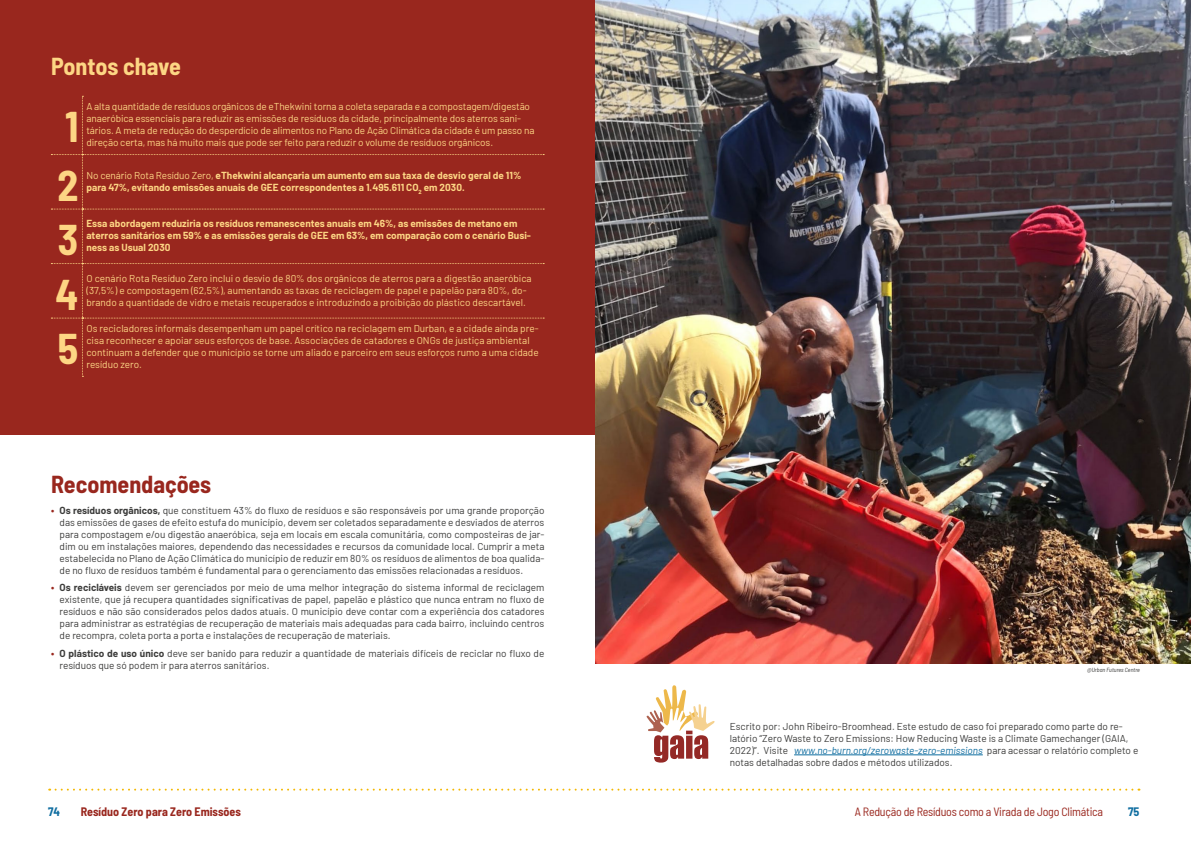
<style>
.page{position:relative;width:1191px;height:842px;background:#fff}
.page>*{position:absolute;margin:0;border:0;box-sizing:border-box;transform-origin:0 0}
.t1{font:700 semi-condensed 42px "Barlow";color:#fdd684}
.t2{font:700 semi-condensed 24px "Barlow";color:#99271e}
.t3{font:700 semi-condensed 24px "Barlow";color:#fdd684}
.t4{font:semi-condensed 12px "Barlow";letter-spacing:-.02em;color:#99271e}
.t5{font:700 semi-condensed 12px "Barlow";color:#99271e}
.t6{font:700 semi-condensed 12px "Barlow";color:#0e6da0}
.t7{font:10px/12px "Barlow";color:#3c3c3b;text-align:justify}
.t8{font:10px/12px "Barlow";letter-spacing:-.005em;color:#fdd684}
.t9{font:700 10px/12px "Barlow";color:#fdd684}
.t10{font:italic semi-condensed 6px "Barlow";color:#3c3c3b}
.s1{font-weight:400}
.s2{font-weight:700;color:#99271e}
.s3{font-weight:700}
.s4{font-style:italic;color:#0e6da0}
</style>
<div class="page">
<div style="left:0;top:0;width:595px;height:434px;background:#99271e"></div>
<svg style="left:51px;top:96px;width:493px;height:281px"></svg>
<img style="left:595px;top:0;width:596px;height:663px">
<svg style="left:646px;top:685px;width:69px;height:78px"></svg>
<hr style="left:794px;top:755px;width:188px;height:1px;background:#0e6da0">
<svg style="left:49px;top:789px;width:1083px;height:2px"></svg>
<h2 class="t3" style="left:51px;top:49px;width:131px">Pontos chave</h2>
<h1 class="t1" style="left:65px;top:96px;width:15px">1</h1>
<p class="t8" style="left:86px;top:100px;width:449px">A alta quantidade de resíduos orgânicos de eThekwini torna a coleta separada e a compostagem/digestão anaeróbica essenciais para reduzir as emissões de resíduos da cidade, principalmente dos aterros sani&shy;tários. A meta de redução do desperdício de alimentos no Plano de Ação Climática da cidade é um passo na direção certa, mas há muito mais que pode ser feito para reduzir o volume de resíduos orgânicos.</p>
<h1 class="t1" style="left:57px;top:155px;width:22px">2</h1>
<p class="t9" style="left:86px;top:168px;width:436px"><span class="s1">No cenário Rota Resíduo Zero,</span> eThekwini alcançaria um aumento em sua taxa de desvio geral de 11% para 47%, evitando emissões anuais de GEE correspondentes a 1.495.611 CO<sub>2</sub> em 2030.</p>
<h1 class="t1" style="left:58px;top:209px;width:22px">3</h1>
<p class="t9" style="left:86px;top:217px;width:446px">Essa abordagem reduziria os resíduos remanescentes anuais em 46%, as emissões de metano em aterros sanitários em 59% e as emissões gerais de GEE em 63%, em comparação com o cenário Busi&shy;ness as Usual 2030</p>
<h1 class="t1" style="left:56px;top:264px;width:24px">4</h1>
<p class="t8" style="left:86px;top:271px;width:447px">O cenário Rota Resíduo Zero inclui o desvio de 80% dos orgânicos de aterros para a digestão anaeróbica (37,5%) e compostagem (62,5%), aumentando as taxas de reciclagem de papel e papelão para 80%, do&shy;brando a quantidade de vidro e metais recuperados e introduzindo a proibição do plástico descartável.</p>
<h1 class="t1" style="left:58px;top:318px;width:22px">5</h1>
<p class="t8" style="left:86px;top:322px;width:454px">Os recicladores informais desempenham um papel crítico na reciclagem em Durban, e a cidade ainda pre&shy;cisa reconhecer e apoiar seus esforços de base. Associações de catadores e ONGs de justiça ambiental continuam a defender que o município se torne um aliado e parceiro em seus esforços rumo a uma cidade resíduo zero.</p>
<h2 class="t2" style="left:51px;top:467px;width:162px">Recomendações</h2>
<p class="t7" style="left:60px;top:503px;width:486px;text-indent:-8px"><span class="s2">•</span> <span class="s3">Os resíduos orgânicos,</span> que constituem 43% do fluxo de resíduos e são responsáveis por uma grande proporção das emissões de gases de efeito estufa do município, devem ser coletados separadamente e desviados de aterros para compostagem e/ou digestão anaeróbica, seja em locais em escala comunitária, como composteiras de jar&shy;dim ou em instalações maiores, dependendo das necessidades e recursos da comunidade local. Cumprir a meta estabelecida no Plano de Ação Climática do município de reduzir em 80% os resíduos de alimentos de boa qualida&shy;de no fluxo de resíduos também é fundamental para o gerenciamento das emissões relacionadas a resíduos.</p>
<p class="t7" style="left:60px;top:581px;width:486px;text-indent:-8px"><span class="s2">•</span> <span class="s3">Os recicláveis</span> devem ser gerenciados por meio de uma melhor integração do sistema informal de reciclagem existente, que já recupera quantidades significativas de papel, papelão e plástico que nunca entram no fluxo de resíduos e não são considerados pelos dados atuais. O município deve contar com a experiência dos catadores para administrar as estratégias de recuperação de materiais mais adequadas para cada bairro, incluindo centros de recompra, coleta porta a porta e instalações de recuperação de materiais.</p>
<p class="t7" style="left:60px;top:647px;width:486px;text-indent:-8px"><span class="s2">•</span> <span class="s3">O plástico de uso único</span> deve ser banido para reduzir a quantidade de materiais difíceis de reciclar no fluxo de resíduos que só podem ir para aterros sanitários.</p>
<p class="t10" style="left:1087px;top:666px;width:54px">@Urban Futures Centre</p>
<p class="t7" style="left:729px;top:720px;width:410px;text-align:left">Escrito por: John Ribeiro-Broomhead. Este estudo de caso foi preparado como parte do re&shy;latório “Zero Waste to Zero Emissions: How Reducing Waste is a Climate Gamechanger (GAIA, 2022)”. Visite <span class="s4">www.no-burn.org/zerowaste-zero-emissions</span> para acessar o relatório completo e notas detalhadas sobre dados e métodos utilizados.</p>
<p class="t6" style="left:48px;top:803px;width:13px">74</p>
<p class="t5" style="left:81px;top:803px;width:161px">Resíduo Zero para Zero Emissões</p>
<p class="t4" style="left:855px;top:803px;width:250px">A Redução de Resíduos como a Virada de Jogo Climática</p>
<p class="t6" style="left:1128px;top:803px;width:13px">75</p>
</div>
